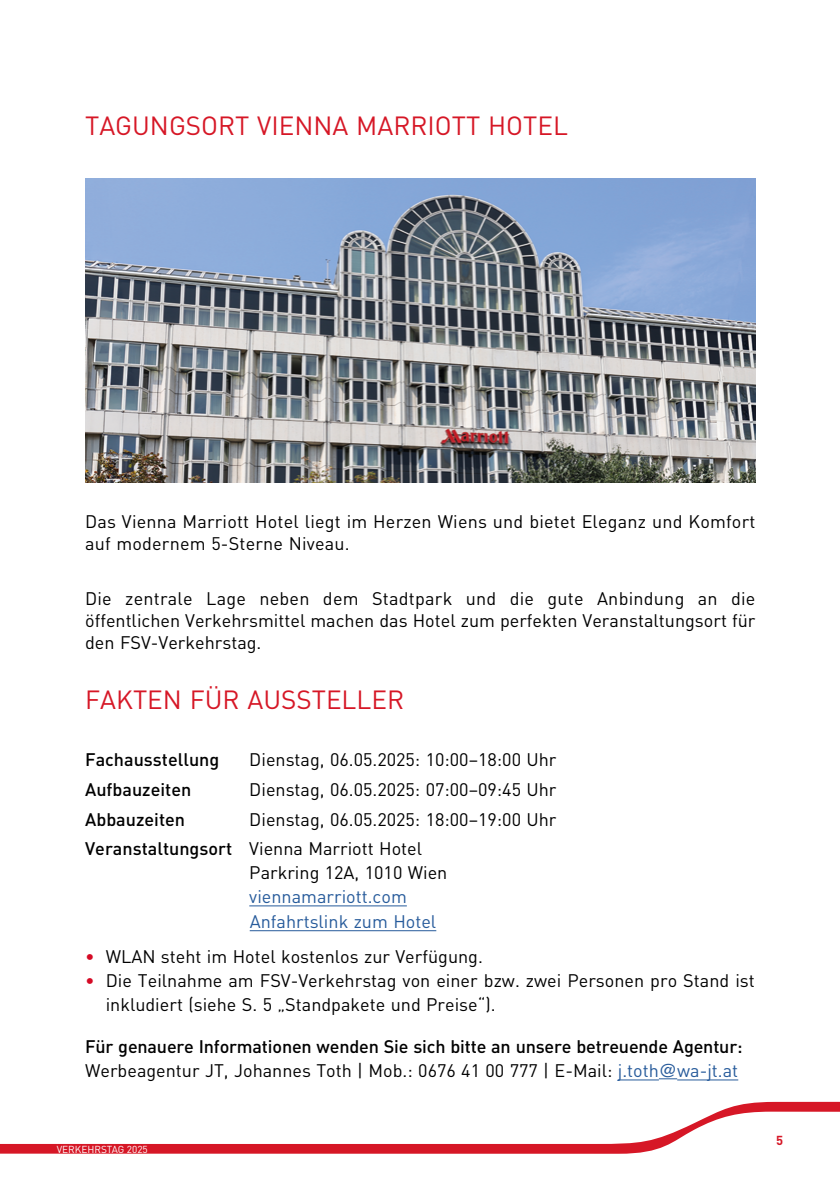
<style>
.page{position:relative;width:840px;height:1191px;background:#fff}
.page>*{position:absolute;margin:0;border:0;box-sizing:border-box;transform-origin:0 0}
.t1{font:26px "DIN";color:#d61726}
.t2{font:18px/22px "DIN";color:#000}
.t3{font:500 18px/24px "DIN";letter-spacing:-.01em;color:#000}
.t4{font:18px "DIN";color:#275b9b}
.t5{font:700 13px "DIN";color:#d61726}
.t6{font:10px "DIN";color:#fff}
.s1{font-weight:500}
.s2{color:#d50a25}
.s3{font-weight:400}
.s4{font-weight:400;color:#275b9b}
.s5{font-family:"Helvetica";font-weight:400;color:#275b9b}
</style>
<div class="page">
<svg style="left:0;top:1101px;width:839px;height:52px"></svg>
<hr style="left:249px;top:905px;width:157px;height:1px;background:#275b9b">
<hr style="left:617px;top:1079px;width:41px;height:1px;background:#275b9b">
<svg style="left:658px;top:1078px;width:18px;height:1px"></svg>
<hr style="left:676px;top:1079px;width:61px;height:1px;background:#275b9b">
<hr style="left:249px;top:930px;width:187px;height:1px;background:#275b9b">
<img style="left:85px;top:178px;width:670px;height:304px">
<h1 class="t1" style="left:85px;top:109px;width:484px">TAGUNGSORT VIENNA MARRIOTT HOTEL</h1>
<p class="t2" style="left:85px;top:510px;width:671px">Das Vienna Marriott Hotel liegt im Herzen Wiens und bietet Eleganz und Komfort auf modernem 5-Sterne Niveau.</p>
<p class="t2" style="left:85px;top:587px;width:671px;text-align:justify">Die zentrale Lage neben dem Stadtpark und die gute Anbindung an die öffentlichen Verkehrsmittel machen das Hotel zum perfekten Veranstaltungsort für den FSV-Verkehrstag.</p>
<h1 class="t1" style="left:85px;top:683px;width:320px">FAKTEN FÜR AUSSTELLER</h1>
<p class="t3" style="left:85px;top:747px;width:136px">Fachausstellung</p>
<p class="t2" style="left:249px;top:748px;width:308px">Dienstag, 06.05.2025: 10:00–18:00 Uhr</p>
<p class="t3" style="left:85px;top:777px;width:108px">Aufbauzeiten</p>
<p class="t2" style="left:249px;top:778px;width:308px">Dienstag, 06.05.2025: 07:00–09:45 Uhr</p>
<p class="t3" style="left:85px;top:806px;width:101px">Abbauzeiten</p>
<p class="t2" style="left:85px;top:804px;width:472px;line-height:29.6px;text-indent:164px">Dienstag, 06.05.2025: 18:00–19:00 Uhr<br><span class="s1">Veranstaltungsort</span> Vienna Marriott Hotel</p>
<p class="t2" style="left:249px;top:861px;width:199px">Parkring 12A, 1010 Wien</p>
<p class="t4" style="left:249px;top:885px;width:159px">viennamarriott.com</p>
<p class="t4" style="left:249px;top:910px;width:188px">Anfahrtslink zum Hotel</p>
<p class="t2" style="left:85px;top:945px;width:399px"><span class="s2">•</span> WLAN steht im Hotel kostenlos zur Verfügung.</p>
<p class="t2" style="left:106px;top:968px;width:650px;line-height:24px;text-indent:-21px"><span class="s2">•</span> Die Teilnahme am FSV-Verkehrstag von einer bzw. zwei Personen pro Stand ist inkludiert (siehe S. 5 „Standpakete und Preise“).</p>
<p class="t3" style="left:85px;top:1034px;width:658px">Für genauere Informationen wenden Sie sich bitte an unsere betreuende Agentur:<br><span class="s3">Werbeagentur JT, Johannes Toth | Mob.: 0676 41 00 777 | E-Mail:</span> <span class="s4">j.toth</span><span class="s5">@</span><span class="s4">wa-jt.at</span></p>
<p class="t6" style="left:57px;top:1142px;width:93px">VERKEHRSTAG 2025</p>
<p class="t5" style="left:775px;top:1131px;width:9px">5</p>
</div>
